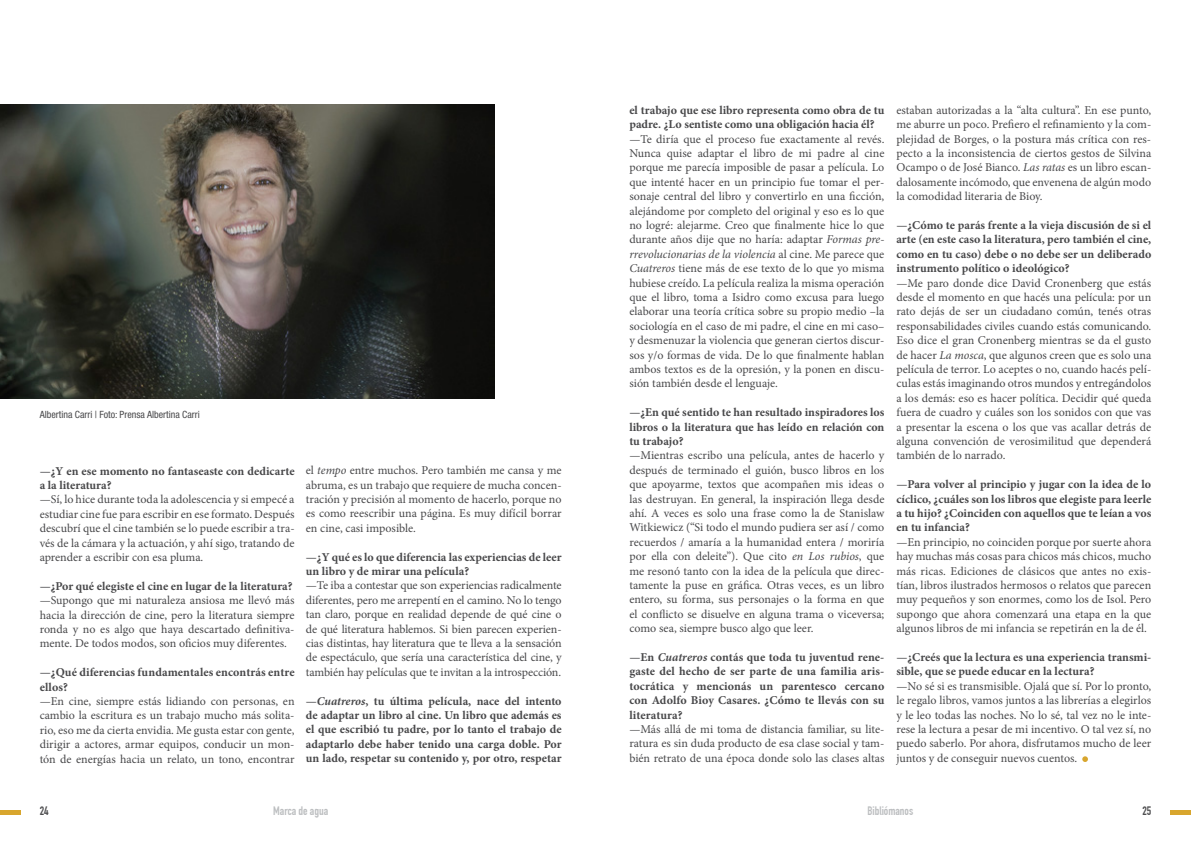
<style>
.page{position:relative;width:1191px;height:842px;background:#fff}
.page>*{position:absolute;margin:0;border:0;box-sizing:border-box;transform-origin:0 0}
.t1{font:12px/14.4px "Minion Pro";color:#48484a;text-align:justify}
.t2{font:700 12px/14.4px "Minion Pro";color:#48484a}
.t3{font:700 12px "DIN Condensed";color:#bcbec0}
.t4{font:700 12px "DIN Condensed";color:#4d4d4f}
.t5{font:condensed 10px "Helvetica Neue";color:#48484a}
.s1{font-weight:600}
.s2{font-weight:700}
.s3{font-style:italic}
</style>
<div class="page">
<div style="left:1170px;top:810px;width:21px;height:5px;background:#d8a62e"></div>
<div style="left:0;top:810px;width:21px;height:5px;background:#d8a62e"></div>
<img style="left:0;top:104px;width:494px;height:294px">
<svg style="left:1082px;top:756px;width:6px;height:6px"></svg>
<p class="t5" style="left:40px;top:408px;width:162px">Albertina Carri | Foto: Prensa Albertina Carri</p>
<p class="t2" style="left:40px;top:463px;width:256px"><span class="s1">—</span>¿Y en ese momento no fantaseaste con dedicarte a la literatura?</p>
<p class="t1" style="left:40px;top:492px;width:256px">—Sí, lo hice durante toda la adolescencia y si empecé a estudiar cine fue para escribir en ese formato. Después descubrí que el cine también se lo puede escribir a tra&shy;vés de la cámara y la actuación, y ahí sigo, tratando de aprender a escribir con esa pluma.</p>
<p class="t1" style="left:40px;top:579px;width:256px;text-align:left"><span class="s1">—</span><span class="s2">¿Por qué elegiste el cine en lugar de la literatura? </span>—Supongo que mi naturaleza ansiosa me llevó más hacia la dirección de cine, pero la literatura siempre ronda y no es algo que haya descartado definitiva&shy;mente. De todos modos, son oficios muy diferentes.</p>
<p class="t2" style="left:40px;top:665px;width:256px"><span class="s1">—</span>¿Qué diferencias fundamentales encontrás entre ellos?</p>
<p class="t1" style="left:40px;top:694px;width:256px">—En cine, siempre estás lidiando con personas, en cambio la escritura es un trabajo mucho más solita&shy;rio, eso me da cierta envidia. Me gusta estar con gente, dirigir a actores, armar equipos, conducir un mon&shy;tón de energías hacia un relato, un tono, encontrar</p>
<p class="t1" style="left:306px;top:463px;width:257px">el <span class="s3">tempo</span> entre muchos. Pero también me cansa y me abruma, es un trabajo que requiere de mucha concen&shy;tración y precisión al momento de hacerlo, porque no es como reescribir una página. Es muy difícil borrar en cine, casi imposible.</p>
<p class="t2" style="left:306px;top:549px;width:257px"><span class="s1">—</span>¿Y qué es lo que diferencia las experiencias de leer un libro y de mirar una película?</p>
<p class="t1" style="left:306px;top:578px;width:257px">—Te iba a contestar que son experiencias radicalmente diferentes, pero me arrepentí en el camino. No lo tengo tan claro, porque en realidad depende de qué cine o de qué literatura hablemos. Si bien parecen experien&shy;cias distintas, hay literatura que te lleva a la sensación de espectáculo, que sería una característica del cine, y también hay películas que te invitan a la introspección.</p>
<p class="t2" style="left:306px;top:693px;width:257px;text-align:justify"><span class="s1">—</span><span class="s3">Cuatreros</span>, tu última película, nace del intento de adaptar un libro al cine. Un libro que además es el que escribió tu padre, por lo tanto el trabajo de adaptarlo debe haber tenido una carga doble. Por un lado, respetar su contenido y, por otro, respetar</p>
<p class="t2" style="left:629px;top:103px;width:256px">el trabajo que ese libro representa como obra de tu padre. ¿Lo sentiste como una obligación hacia él?</p>
<p class="t1" style="left:629px;top:132px;width:256px">—Te diría que el proceso fue exactamente al revés.<br>Nunca quise adaptar el libro de mi padre al cine porque me parecía imposible de pasar a película. Lo que intenté hacer en un principio fue tomar el per&shy;sonaje central del libro y convertirlo en una ficción, alejándome por completo del original y eso es lo que no logré: alejarme. Creo que finalmente hice lo que durante años dije que no haría: adaptar <span class="s3">Formas pre&shy;rrevolucionarias de la violencia</span> al cine. Me parece que <span class="s3">Cuatreros</span> tiene más de ese texto de lo que yo misma hubiese creído. La película realiza la misma operación que el libro, toma a Isidro como excusa para luego elaborar una teoría crítica sobre su propio medio –la sociología en el caso de mi padre, el cine en mi caso– y desmenuzar la violencia que generan ciertos discur&shy;sos y/o formas de vida. De lo que finalmente hablan ambos textos es de la opresión, y la ponen en discu&shy;sión también desde el lenguaje.</p>
<p class="t2" style="left:629px;top:405px;width:256px;text-align:justify"><span class="s1">—</span>¿En qué sentido te han resultado inspiradores los libros o la literatura que has leído en relación con tu trabajo?</p>
<p class="t1" style="left:629px;top:448px;width:256px">—Mientras escribo una película, antes de hacerlo y después de terminado el guión, busco libros en los que apoyarme, textos que acompañen mis ideas o las destruyan. En general, la inspiración llega desde ahí. A veces es solo una frase como la de Stanislaw Witkiewicz (“Si todo el mundo pudiera ser así / como recuerdos / amaría a la humanidad entera / moriría por ella con deleite”). Que cito <span class="s3">en Los rubios</span>, que me resonó tanto con la idea de la película que direc&shy;tamente la puse en gráfica. Otras veces, es un libro entero, su forma, sus personajes o la forma en que el conflicto se disuelve en alguna trama o viceversa; como sea, siempre busco algo que leer.</p>
<p class="t2" style="left:629px;top:650px;width:256px;text-align:justify"><span class="s1">—</span>En <span class="s3">Cuatreros</span> contás que toda tu juventud rene&shy;gaste del hecho de ser parte de una familia aris&shy;tocrática y mencionás un parentesco cercano con Adolfo Bioy Casares. ¿Cómo te llevás con su literatura?</p>
<p class="t1" style="left:629px;top:722px;width:256px">—Más allá de mi toma de distancia familiar, su lite&shy;ratura es sin duda producto de esa clase social y tam&shy;bién retrato de una época donde solo las clases altas</p>
<p class="t1" style="left:896px;top:103px;width:256px">estaban autorizadas a la “alta cultura”. En ese punto, me aburre un poco. Prefiero el refinamiento y la com&shy;plejidad de Borges, o la postura más crítica con res&shy;pecto a la inconsistencia de ciertos gestos de Silvina Ocampo o de José Bianco. <span class="s3">Las ratas</span> es un libro escan&shy;dalosamente incómodo, que envenena de algún modo la comodidad literaria de Bioy.</p>
<p class="t2" style="left:896px;top:218px;width:256px;text-align:justify"><span class="s1">—</span>¿Cómo te parás frente a la vieja discusión de si el arte (en este caso la literatura, pero también el cine, como en tu caso) debe o no debe ser un deliberado instrumento político o ideológico?</p>
<p class="t1" style="left:896px;top:276px;width:256px">—Me paro donde dice David Cronenberg que estás desde el momento en que hacés una película: por un rato dejás de ser un ciudadano común, tenés otras responsabilidades civiles cuando estás comunicando.<br>Eso dice el gran Cronenberg mientras se da el gusto de hacer <span class="s3">La mosca</span>, que algunos creen que es solo una película de terror. Lo aceptes o no, cuando hacés pelí&shy;culas estás imaginando otros mundos y entregándolos a los demás: eso es hacer política. Decidir qué queda fuera de cuadro y cuáles son los sonidos con que vas a presentar la escena o los que vas acallar detrás de alguna convención de verosimilitud que dependerá también de lo narrado.</p>
<p class="t2" style="left:896px;top:477px;width:256px;text-align:justify"><span class="s1">—</span>Para volver al principio y jugar con la idea de lo cíclico, ¿cuáles son los libros que elegiste para leerle a tu hijo? ¿Coinciden con aquellos que te leían a vos en tu infancia?</p>
<p class="t1" style="left:896px;top:535px;width:256px">—En principio, no coinciden porque por suerte ahora hay muchas más cosas para chicos más chicos, mucho más ricas. Ediciones de clásicos que antes no exis&shy;tían, libros ilustrados hermosos o relatos que parecen muy pequeños y son enormes, como los de Isol. Pero supongo que ahora comenzará una etapa en la que algunos libros de mi infancia se repetirán en la de él.</p>
<p class="t2" style="left:896px;top:650px;width:256px"><span class="s1">—</span>¿Creés que la lectura es una experiencia transmi&shy;sible, que se puede educar en la lectura?</p>
<p class="t1" style="left:896px;top:679px;width:256px">—No sé si es transmisible. Ojalá que sí. Por lo pronto, le regalo libros, vamos juntos a las librerías a elegirlos y le leo todas las noches. No lo sé, tal vez no le inte&shy;rese la lectura a pesar de mi incentivo. O tal vez sí, no puedo saberlo. Por ahora, disfrutamos mucho de leer juntos y de conseguir nuevos cuentos.</p>
<p class="t4" style="left:40px;top:804px;width:10px">24</p>
<p class="t3" style="left:273px;top:804px;width:56px">Marca de agua</p>
<p class="t3" style="left:867px;top:804px;width:47px">Bibliómanos</p>
<p class="t4" style="left:1142px;top:804px;width:10px">25</p>
</div>
